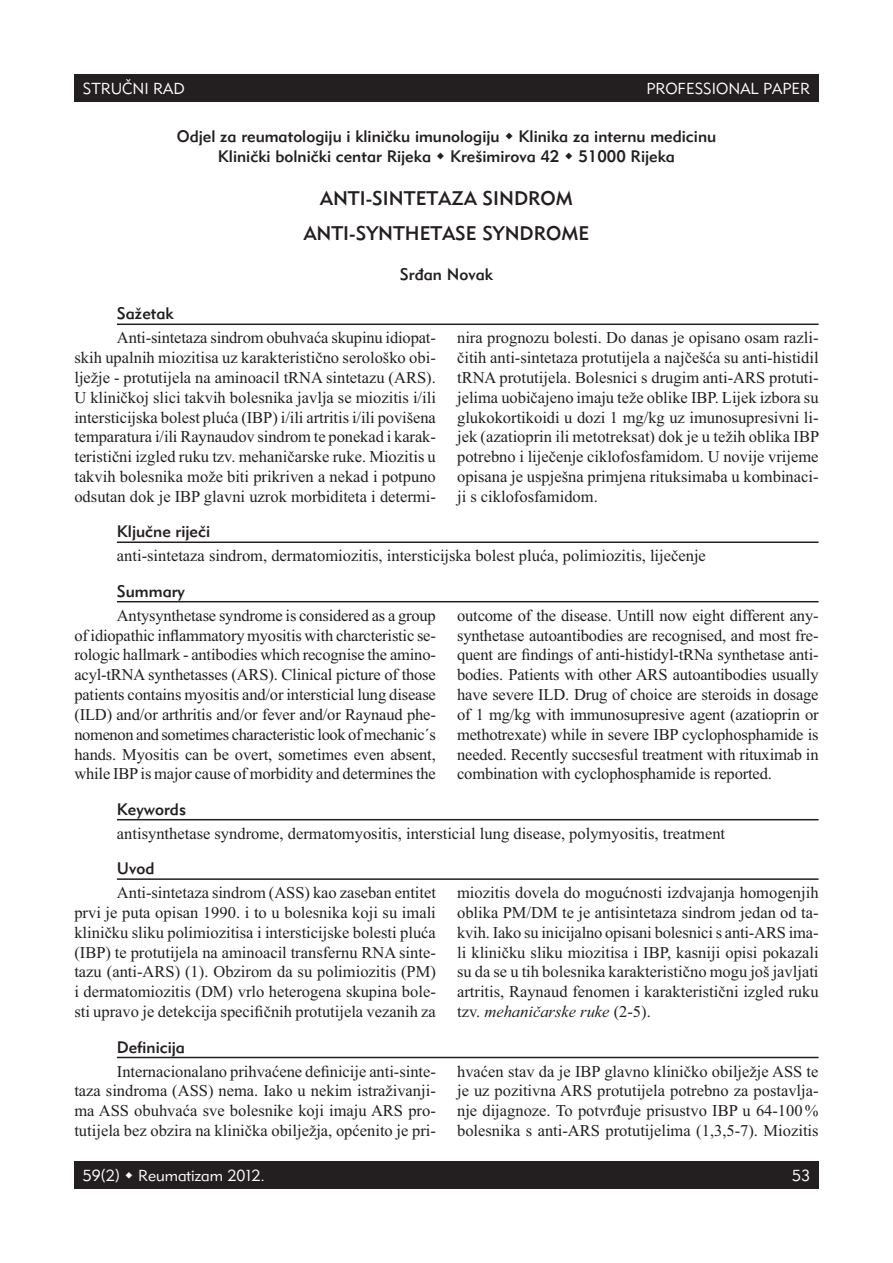
<style>
.page{position:relative;width:893px;height:1263px;background:#fff}
.page>*{position:absolute;margin:0;border:0;box-sizing:border-box;transform-origin:0 0}
.t1{font:19.5px/34.2px "Geometric 415 BT Medium A";color:#231f20;text-align:center}
.t2{font:16.5px/19.8px "Times New Roman";color:#231f20;text-align:justify}
.t3{font:16.5px/20px "Geometric 415 BT Medium A";color:#231f20;text-align:center}
.t4{font:15.75px "Geometric 415 BT Lite A";color:#fff}
.s1{font-style:italic}
</style>
<div class="page">
<div style="left:74px;top:1161px;width:745px;height:27px;background:#231f20"></div>
<div style="left:74px;top:74px;width:745px;height:28px;background:#231f20"></div>
<hr style="left:117px;top:323px;width:702px;height:2px;background:#231f20">
<hr style="left:117px;top:541px;width:702px;height:2px;background:#231f20">
<hr style="left:117px;top:601px;width:702px;height:1px;background:#231f20">
<hr style="left:117px;top:819px;width:702px;height:1px;background:#231f20">
<hr style="left:117px;top:878px;width:702px;height:2px;background:#231f20">
<hr style="left:117px;top:1057px;width:702px;height:1px;background:#231f20">
<p class="t4" style="left:83px;top:83px;width:103px">STRUČNI RAD</p>
<p class="t4" style="left:646px;top:83px;width:165px">PROFESSIONAL PAPER</p>
<p class="t3" style="left:177px;top:128px;width:541px">Odjel za reumatologiju i kliničku imunologiju Klinika za internu medicinu<br>Klinički bolnički centar Rijeka Krešimirova 42 51000 Rijeka</p>
<p class="t1" style="left:304px;top:183px;width:287px">ANTI-SINTETAZA SINDROM<br>ANTI-SYNTHETASE SYNDROME</p>
<p class="t3" style="left:400px;top:265px;width:95px">Srđan Novak</p>
<p class="t3" style="left:117px;top:305px;width:58px">Sažetak</p>
<p class="t2" style="left:74px;top:329px;width:363px;text-indent:43px">Anti-sintetaza sindrom obuhvaća skupinu idiopat&shy;skih upalnih miozitisa uz karakteristično serološko obi&shy;lježje - protutijela na aminoacil tRNA sintetazu (ARS).<br>U kliničkoj slici takvih bolesnika javlja se miozitis i/ili intersticijska bolest pluća (IBP) i/ili artritis i/ili povišena temparatura i/ili Raynaudov sindrom te ponekad i karak&shy;teristični izgled ruku tzv. mehaničarske ruke. Miozitis u takvih bolesnika može biti prikriven a nekad i potpuno odsutan dok je IBP glavni uzrok morbiditeta i determi-</p>
<p class="t2" style="left:457px;top:329px;width:364px">nira prognozu bolesti. Do danas je opisano osam razli&shy;čitih anti-sintetaza protutijela a najčešća su anti-histidil tRNA protutijela. Bolesnici s drugim anti-ARS protuti&shy;jelima uobičajeno imaju teže oblike IBP. Lijek izbora su glukokortikoidi u dozi 1 mg/kg uz imunosupresivni li&shy;jek (azatioprin ili metotreksat) dok je u težih oblika IBP potrebno i liječenje ciklofosfamidom. U novije vrijeme opisana je uspješna primjena rituksimaba u kombinaci&shy;ji s ciklofosfamidom.</p>
<p class="t3" style="left:117px;top:523px;width:95px">Ključne riječi</p>
<p class="t2" style="left:117px;top:547px;width:590px">anti-sintetaza sindrom, dermatomiozitis, intersticijska bolest pluća, polimiozitis, liječenje</p>
<p class="t3" style="left:117px;top:582px;width:70px">Summary</p>
<p class="t2" style="left:74px;top:607px;width:363px;text-indent:43px">Antysynthetase syndrome is considered as a group of idiopathic inflammatory myositis with charcteristic se&shy;rologic hallmark - antibodies which recognise the amino&shy;acyl-tRNA synthetasses (ARS). Clinical picture of those patients contains myositis and/or intersticial lung disease (ILD) and/or arthritis and/or fever and/or Raynaud phe&shy;nomenon and sometimes characteristic look of mechanic´s hands. Myositis can be overt, sometimes even absent, while IBP is major cause of morbidity and determines the</p>
<p class="t2" style="left:457px;top:607px;width:363px">outcome of the disease. Untill now eight different any&shy;synthetase autoantibodies are recognised, and most fre&shy;quent are findings of anti-histidyl-tRNa synthetase anti&shy;bodies. Patients with other ARS autoantibodies usually have severe ILD. Drug of choice are steroids in dosage of 1 mg/kg with immunosupresive agent (azatioprin or methotrexate) while in severe IBP cyclophosphamide is needed. Recently succsesful treatment with rituximab in combination with cyclophosphamide is reported.</p>
<p class="t3" style="left:117px;top:800px;width:71px">Keywords</p>
<p class="t2" style="left:117px;top:825px;width:610px">antisynthetase syndrome, dermatomyositis, intersticial lung disease, polymyositis, treatment</p>
<p class="t3" style="left:117px;top:860px;width:39px">Uvod</p>
<p class="t2" style="left:74px;top:884px;width:363px;text-indent:43px">Anti-sintetaza sindrom (ASS) kao zaseban entitet prvi je puta opisan 1990. i to u bolesnika koji su imali kliničku sliku polimiozitisa i intersticijske bolesti pluća (IBP) te protutijela na aminoacil transfernu RNA sinte&shy;tazu (anti-ARS) (1). Obzirom da su polimiozitis (PM) i dermatomiozitis (DM) vrlo heterogena skupina bole&shy;sti upravo je detekcija specifičnih protutijela vezanih za</p>
<p class="t2" style="left:457px;top:884px;width:363px">miozitis dovela do mogućnosti izdvajanja homogenjih oblika PM/DM te je antisintetaza sindrom jedan od ta&shy;kvih. Iako su inicijalno opisani bolesnici s anti-ARS ima&shy;li kliničku sliku miozitisa i IBP, kasniji opisi pokazali su da se u tih bolesnika karakteristično mogu još javljati artritis, Raynaud fenomen i karakteristični izgled ruku tzv. <span class="s1">mehaničarske ruke</span> (2-5).</p>
<p class="t3" style="left:117px;top:1038px;width:70px">Definicija</p>
<p class="t2" style="left:74px;top:1063px;width:363px;text-indent:43px">Internacionalano prihvaćene definicije anti-sinte&shy;taza sindroma (ASS) nema. Iako u nekim istraživanji&shy;ma ASS obuhvaća sve bolesnike koji imaju ARS pro&shy;tutijela bez obzira na klinička obilježja, općenito je pri-</p>
<p class="t2" style="left:457px;top:1063px;width:363px">hvaćen stav da je IBP glavno kliničko obilježje ASS te je uz pozitivna ARS protutijela potrebno za postavlja&shy;nje dijagnoze. To potvrđuje prisustvo IBP u 64-100 % bolesnika s anti-ARS protutijelima (1,3,5-7). Miozitis</p>
<p class="t4" style="left:83px;top:1169px;width:184px">59(2) Reumatizam 2012.</p>
<p class="t4" style="left:792px;top:1169px;width:19px">53</p>
</div>
